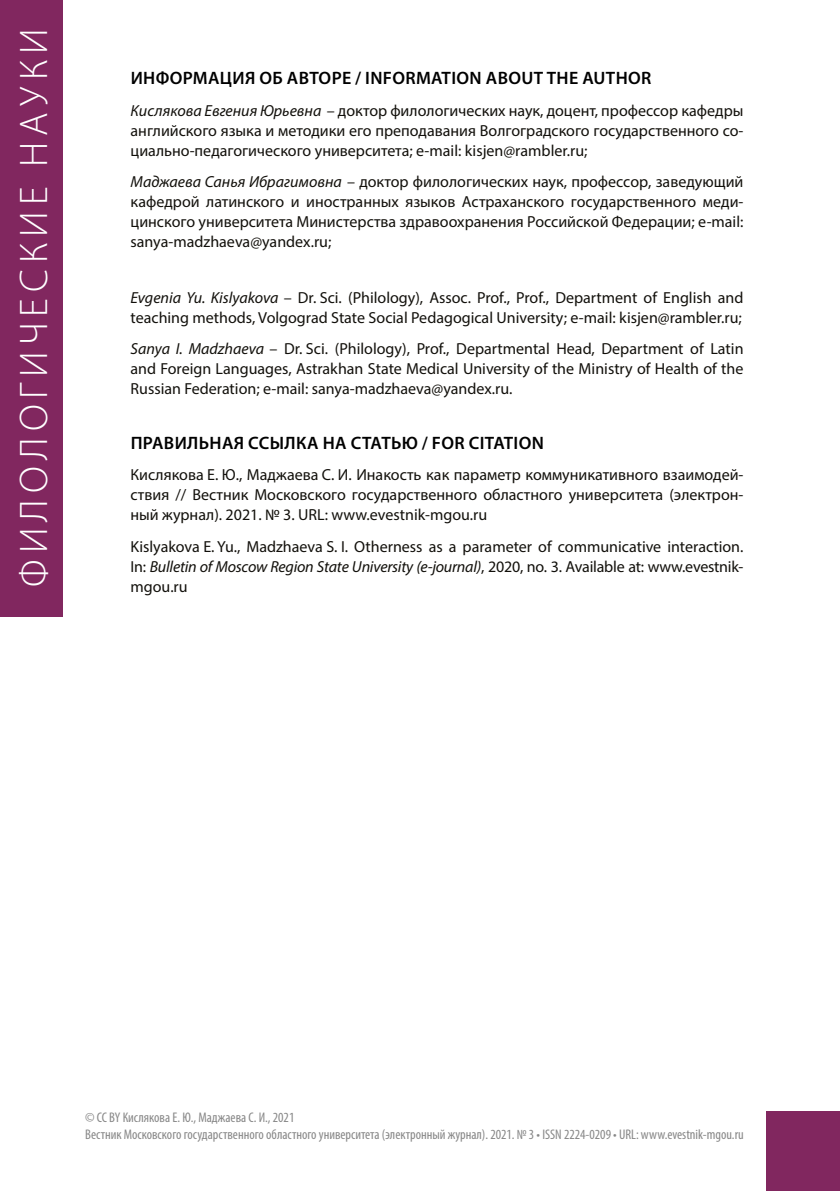
<style>
.page{position:relative;width:840px;height:1191px;background:#fff}
.page>*{position:absolute;margin:0;border:0;box-sizing:border-box;transform-origin:0 0}
.t1{font:300 40px "Myriad Pro";letter-spacing:.15em;color:#fff}
.t2{font:600 18px "Myriad Pro";letter-spacing:.02em;color:#000}
.t3{font:16px/20px "Myriad Pro";color:#12100b;text-align:justify}
.t4{font:condensed 14px/16.8px "Myriad Pro";color:#878787}
.s1{font-style:italic}
</style>
<div class="page">
<div style="left:765px;top:1111px;width:74px;height:80px;background:#81275f"></div>
<div style="left:0;top:0;width:62px;height:616px;background:#81275f"></div>
<h1 class="t1" style="left:10px;top:587px;width:559px;rotate:-90deg">филологические науки</h1>
<p class="t2" style="left:131px;top:67px;width:102px">ИН ФОРМАЦИЯ</p>
<p class="t2" style="left:259px;top:67px;width:51px">ОБ АВТОРЕ</p>
<p class="t2" style="left:355px;top:67px;width:285px">/ INFORMATION ABOUT THE AUTHOR</p>
<p class="t3" style="left:130px;top:100px;width:614px"><span class="s1">Кислякова Евгения Юрьевна</span> – доктор филологических наук, доцент, профессор кафедры английского языка и методики его преподавания Волгоградского государственного со&shy;циально-педагогического университета; e-mail: kisjen@rambler.ru;</p>
<p class="t3" style="left:130px;top:171px;width:614px"><span class="s1">Маджаева Санья Ибрагимовна</span> – доктор филологических наук, профессор, заведующий кафедрой латинского и иностранных языков Астраханского государственного меди&shy;цинского университета Министерства здравоохранения Российской Федерации; e-mail: sanya-madzhaeva@yandex.ru;</p>
<p class="t3" style="left:130px;top:287px;width:614px"><span class="s1">Evgenia Yu. Kislyakova</span> – Dr. Sci. (Philology), Assoc. Prof., Prof., Department of English and teaching methods, Volgograd State Social Pedagogical University; e-mail: kisjen@rambler.ru;</p>
<p class="t3" style="left:130px;top:338px;width:614px"><span class="s1">Sanya I. Madzhaeva</span> – Dr. Sci. (Philology), Prof., Departmental Head, Department of Latin and Foreign Languages, Astrakhan State Medical University of the Ministry of Health of the Russian Federation; e-mail: sanya-madzhaeva@yandex.ru.</p>
<p class="t2" style="left:131px;top:431px;width:45px">ПРАВИЛ</p>
<p class="t2" style="left:199px;top:431px;width:62px">ЬНАЯ ССЫЛ</p>
<p class="t2" style="left:296px;top:431px;width:249px">КА НА СТАТЬЮ / FOR CITATION</p>
<p class="t3" style="left:130px;top:465px;width:614px">Кислякова Е. Ю., Маджаева С. И. Инакость как параметр коммуникативного взаимодей&shy;ствия // Вестник Московского государственного областного университета (электрон&shy;ный журнал). 2021. № 3. URL: www.evestnik-mgou.ru</p>
<p class="t3" style="left:130px;top:536px;width:614px">Kislyakova E. Yu., Madzhaeva S. I. Otherness as a parameter of communicative interaction.<br>In: <span class="s1">Bulletin of Moscow Region State University (e-journal)</span>, 2020, no. 3. Available at: www.evestnik&shy;mgou.ru</p>
<p class="t4" style="left:85px;top:1109px;width:659px">© CC BY Кислякова Е. Ю., Маджаева С. И., 2021<br>Вестник Московского государственного областного университета (электронный журнал). 2021. № 3 • ISSN 2224-0209 • URL: www.evestnik-mgou.ru</p>
</div>
